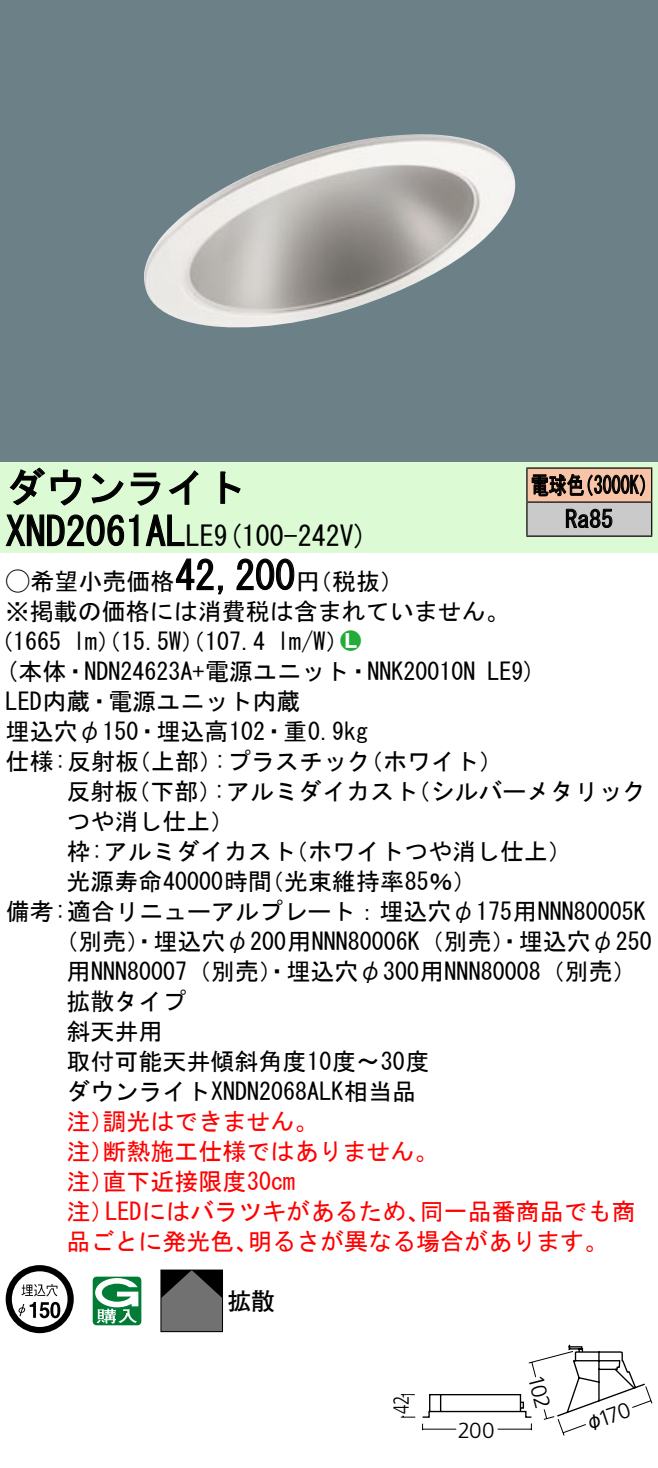
<style>
.page{position:relative;width:658px;height:1468px;background:#fff}
.page>*{position:absolute;margin:0;border:0;box-sizing:border-box;transform-origin:0 0}
.t1{font:40px "MS Gothic";color:#000}
.t2{font:28px "MS Gothic";color:#000}
.t3{font:24px/30px "MS Gothic";color:#000}
.t4{font:24px/30px "MS Gothic";color:#f00}
.t5{font:24px/34px "MS Gothic";color:#000;scale:.75 1}
.t6{font:24px "Ford Classification 1";color:#23ac38}
.t7{font:23.6px "Futo Go B101 Bold 83 pv RKSJ H";color:#000}
.t8{font:300 22px "Frutiger LT Std";color:#000}
.t9{font:300 22px "Frutiger LT Std";color:#000;scale:.77 1}
.s1{font-size:28px}
.s2{font-family:"Ford Classification 1"}
.s3{color:#fff}
</style>
<div class="page">
<div style="left:0;top:0;width:658px;height:462px;background:#6c8087"></div>
<img style="left:144px;top:134px;width:372px;height:194px">
<div style="left:0;top:462px;width:658px;height:90px;background:#dcfad4"></div>
<svg style="left:9px;top:467px;width:73px;height:39px"></svg>
<svg style="left:91px;top:473px;width:33px;height:30px"></svg>
<svg style="left:130px;top:472px;width:30px;height:34px"></svg>
<svg style="left:168px;top:470px;width:30px;height:35px"></svg>
<svg style="left:220px;top:471px;width:21px;height:33px"></svg>
<svg style="left:5px;top:514px;width:134px;height:32px"></svg>
<svg style="left:145px;top:514px;width:40px;height:32px"></svg>
<svg style="left:175px;top:558px;width:48px;height:37px"></svg>
<svg style="left:236px;top:558px;width:59px;height:32px"></svg>
<svg style="left:6px;top:1265px;width:68px;height:68px"></svg>
<svg style="left:50px;top:1301px;width:10px;height:17px"></svg>
<svg style="left:93px;top:1276px;width:48px;height:49px"></svg>
<svg style="left:162px;top:1271px;width:59px;height:59px;background:#595858"></svg>
<div style="left:160px;top:1269px;width:63px;height:63px;border:1px solid #000"></div>
<div style="left:527px;top:468px;width:124px;height:34px;background:#f7c4a7"></div>
<div style="left:527px;top:502px;width:124px;height:34px;background:#cacaca"></div>
<hr style="left:526px;top:467px;width:126px;height:2px;background:#000">
<hr style="left:526px;top:468px;width:1px;height:33px;background:#000">
<hr style="left:651px;top:468px;width:1px;height:33px;background:#000">
<hr style="left:526px;top:501px;width:126px;height:2px;background:#000">
<hr style="left:526px;top:502px;width:1px;height:33px;background:#000">
<hr style="left:651px;top:502px;width:1px;height:33px;background:#000">
<hr style="left:526px;top:535px;width:126px;height:2px;background:#000">
<svg style="left:531px;top:474px;width:114px;height:23px"></svg>
<svg style="left:565px;top:508px;width:47px;height:20px"></svg>
<svg style="left:400px;top:1394px;width:15px;height:24px"></svg>
<svg style="left:422px;top:1344px;width:230px;height:92px"></svg>
<h1 class="t1" style="left:6px;top:467px;width:242px">ダウンライト</h1>
<p class="t2" style="left:214px;top:522px;width:155px">(9 100-242 (V</p>
<h1 class="t1" style="left:6px;top:511px;width:210px">XND2061AL<span class="s1">LE</span></h1>
<h1 class="t1" style="left:175px;top:555px;width:121px">42,200</h1>
<p class="t3" style="left:6px;top:566px;width:505px"><span class="s2">A</span>希望小売価格<br>※掲載の価格には消費税は含まれていません。</p>
<p class="t6" style="left:340px;top:629px;width:22px">2<span class="s3">7</span></p>
<p class="t3" style="left:296px;top:566px;width:109px">（円税抜(</p>
<p class="t3" style="left:277px;top:626px;width:73px">l m (W/</p>
<p class="t3" style="left:-11px;top:626px;width:74px">（1665</p>
<p class="t3" style="left:73px;top:626px;width:193px">lm）（15.5 ）（W 107.4</p>
<p class="t5" style="left:565px;top:468px;width:65px;text-indent:-34px">電球色<br>Ra85</p>
<p class="t5" style="left:575px;top:468px;width:109px">（3000 (K</p>
<p class="t3" style="left:6px;top:656px;width:471px">(本体・NDN24623 +A 電源ユニット・NNK20010N</p>
<p class="t3" style="left:6px;top:686px;width:296px">LED内蔵・電源ユニット内蔵</p>
<p class="t3" style="left:6px;top:716px;width:364px">埋込穴φ150・埋込高102・重0.9kg</p>
<p class="t3" style="left:359px;top:746px;width:145px">（ホワイト(</p>
<p class="t3" style="left:487px;top:656px;width:50px">LE (9</p>
<p class="t3" style="left:214px;top:746px;width:158px">:プラスチック</p>
<p class="t3" style="left:6px;top:746px;width:135px">仕様:反射板</p>
<p class="t3" style="left:127px;top:746px;width:97px">（上部）</p>
<p class="t3" style="left:213px;top:776px;width:206px">:アルミダイカスト</p>
<p class="t3" style="left:406px;top:776px;width:241px">（シルバーメタリック</p>
<p class="t3" style="left:66px;top:776px;width:169px">反射板<br>つや消し仕上(</p>
<p class="t3" style="left:126px;top:776px;width:97px">（下部）</p>
<p class="t3" style="left:260px;top:836px;width:218px;text-indent:-193px">枠:アルミダイカスト<br>（光束維持率85％(</p>
<p class="t3" style="left:284px;top:836px;width:290px">（ホワイトつや消し仕上(</p>
<p class="t3" style="left:66px;top:866px;width:207px">光源寿命40000時間</p>
<p class="t3" style="left:6px;top:896px;width:641px">備考:適合リニューアルプレート：埋込穴φ175用NNN80005K</p>
<p class="t3" style="left:54px;top:926px;width:598px">（別売）・埋込穴φ200用NNN80006 （K 別売）・埋込穴φ250</p>
<p class="t3" style="left:66px;top:956px;width:571px">用NNN80007（別売）・埋込穴φ300用NNN80008（別売(</p>
<p class="t3" style="left:66px;top:986px;width:121px">拡散タイプ</p>
<p class="t3" style="left:66px;top:1016px;width:97px">斜天井用</p>
<p class="t3" style="left:66px;top:1046px;width:364px">取付可能天井傾斜角度10度〜30度</p>
<p class="t3" style="left:66px;top:1076px;width:351px">ダウンライトXNDN2068ALK相当品</p>
<p class="t4" style="left:102px;top:1106px;width:217px">調光はできません。</p>
<p class="t4" style="left:102px;top:1106px;width:337px;text-indent:-36px">注）<br>断熱施工仕様ではありません。</p>
<p class="t4" style="left:102px;top:1136px;width:194px;text-indent:-36px">注）<br>直下近接限度30cm</p>
<p class="t4" style="left:66px;top:1166px;width:49px">注）</p>
<p class="t4" style="left:66px;top:1196px;width:49px">注）</p>
<p class="t4" style="left:105px;top:1196px;width:326px">LEDにはバラツキがあるため、</p>
<p class="t4" style="left:420px;top:1196px;width:217px">同一品番商品でも商</p>
<p class="t4" style="left:66px;top:1226px;width:193px">品ごとに発光色、</p>
<p class="t7" style="left:227px;top:1287px;width:49px">拡散</p>
<p class="t4" style="left:248px;top:1226px;width:362px">明るさが異なる場合があります。</p>
<p class="t9" style="left:389px;top:1414px;width:25px;rotate:-90deg">42</p>
<p class="t8" style="left:458px;top:1417px;width:38px">200</p>
</div>
